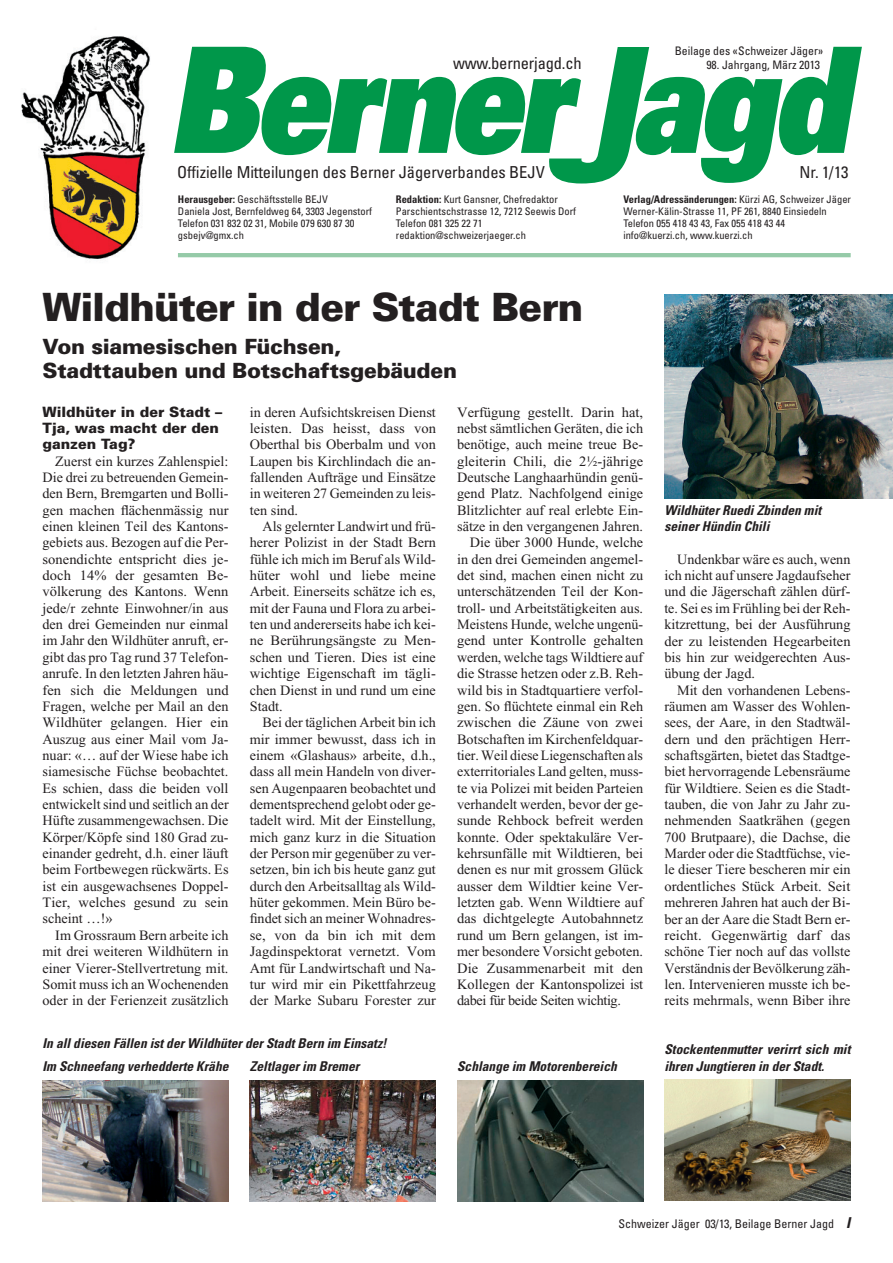
<style>
.page{position:relative;width:893px;height:1263px;background:#fff}
.page>*{position:absolute;margin:0;border:0;box-sizing:border-box;transform-origin:0 0}
.t1{font:italic 900 147px "Univers";color:#00974a;scale:.8 1}
.t2{font:900 39px "Univers";letter-spacing:-.025em;color:#231f20}
.t3{font:900 21px/24px "Univers";letter-spacing:-.01em;color:#231f20}
.t4{font:condensed 16.5px "Univers";letter-spacing:-.005em;color:#231f20}
.t5{font:14.25px/16.4px "Times New Roman";color:#231f20;text-align:justify}
.t6{font:900 14.25px/16.4px "Univers";color:#231f20}
.t7{font:14.25px "Times New Roman";letter-spacing:-.025em;color:#231f20}
.t8{font:italic 700 condensed 13.5px/16.4px "Univers";color:#231f20}
.t9{font:condensed 12px "Univers";color:#231f20}
.t10{font:condensed 11.7px "Univers";color:#231f20}
.t11{font:condensed 10.5px/12px "Univers";color:#231f20}
.s1{font-weight:700}
.s2{font-weight:700;font-style:italic;font-size:15px}
</style>
<div class="page">
<img style="left:21px;top:36px;width:129px;height:223px">
<svg style="left:178px;top:47px;width:673px;height:211px"></svg>
<hr style="left:178px;top:253px;width:673px;height:4px;background:#95caa8">
<img style="left:664px;top:294px;width:229px;height:204px">
<img style="left:43px;top:1080px;width:186px;height:121px">
<img style="left:250px;top:1080px;width:186px;height:121px">
<img style="left:457px;top:1080px;width:186px;height:121px">
<img style="left:664px;top:1080px;width:186px;height:120px">
<p class="t10" style="left:675px;top:44px;width:150px">Beilage des «Schweizer Jäger»</p>
<p class="t10" style="left:706px;top:57px;width:115px">98. Jahrgang, März 2013</p>
<h1 class="t1" style="left:168px;top:3px;width:869px">Berner agd</h1>
<p class="t4" style="left:453px;top:52px;width:130px">www.bernerjagd.ch</p>
<p class="t4" style="left:177px;top:162px;width:369px">Offizielle Mitteilungen des Berner Jägerverbandes BEJV</p>
<p class="t11" style="left:178px;top:193px;width:196px"><span class="s1">Herausgeber:</span> Geschäftsstelle BEJV<br>Daniela Jost, Bernfeldweg 64, 3303 Jegenstorf Telefon 031 832 02 31, Mobile 079 630 87 30 gsbejv@gmx.ch</p>
<p class="t11" style="left:396px;top:193px;width:182px"><span class="s1">Redaktion:</span> Kurt Gansner, Chefredaktor Parschientschstrasse 12, 7212 Seewis Dorf Telefon 081 325 22 71 redaktion@schweizerjaeger.ch</p>
<p class="t11" style="left:623px;top:193px;width:229px"><span class="s1">Verlag/Adressänderungen:</span> Kürzi AG, Schweizer Jäger Werner-Kälin-Strasse 11, PF 261, 8840 Einsiedeln Telefon 055 418 43 43, Fax 055 418 43 44 info@kuerzi.ch, www.kuerzi.ch</p>
<p class="t4" style="left:799px;top:162px;width:51px">Nr. 1/13</p>
<h2 class="t2" style="left:43px;top:283px;width:543px">Wildhüter in der Stadt Bern</h2>
<h3 class="t3" style="left:43px;top:334px;width:416px">Von siamesischen Füchsen,<br>Stadttauben und Botschaftsgebäuden</h3>
<p class="t6" style="left:43px;top:403px;width:181px">Wildhüter in der Stadt –<br>Tja, was macht der den ganzen Tag?</p>
<p class="t5" style="left:43px;top:453px;width:188px;text-indent:13px">Zuerst ein kurzes Zahlenspiel:<br>Die drei zu betreuenden Gemein&shy;den Bern, Bremgarten und Bolli&shy;gen machen flächenmässig nur einen kleinen Teil des Kantons&shy;gebiets aus. Bezogen auf die Per&shy;sonendichte entspricht dies je&shy;doch 14% der gesamten Be&shy;völkerung des Kantons. Wenn jede/r zehnte Einwohner/in aus den drei Gemeinden nur einmal im Jahr den Wildhüter anruft, er&shy;gibt das pro Tag rund 37 Telefon&shy;anrufe. In den letzten Jahren häu&shy;fen sich die Meldungen und Fragen, welche per Mail an den Wildhüter gelangen. Hier ein Auszug aus einer Mail vom Ja&shy;nuar: «… auf der Wiese habe ich siamesische Füchse beobachtet.<br>Es schien, dass die beiden voll entwickelt sind und seitlich an der Hüfte zusammengewachsen. Die Körper/Köpfe sind 180 Grad zu&shy;einander gedreht, d.h. einer läuft beim Fortbewegen rückwärts. Es ist ein ausgewachsenes Doppel-Tier, welches gesund zu sein scheint …!»</p>
<p class="t5" style="left:43px;top:927px;width:188px;text-indent:13px">Im Grossraum Bern arbeite ich mit drei weiteren Wildhütern in einer Vierer-Stellvertretung mit.<br>Somit muss ich an Wochenenden oder in der Ferienzeit zusätzlich</p>
<p class="t5" style="left:457px;top:404px;width:188px">Verfügung gestellt. Darin hat,</p>
<p class="t5" style="left:457px;top:420px;width:188px">nebst sämtlichen Geräten, die ich</p>
<p class="t5" style="left:457px;top:436px;width:188px">benötige, auch meine treue Be-</p>
<p class="t5" style="left:457px;top:453px;width:188px">gleiterin Chili, die 2½-jährige</p>
<p class="t5" style="left:457px;top:469px;width:188px">Deutsche Langhaarhündin genü-</p>
<p class="t5" style="left:457px;top:485px;width:187px">gend Platz. Nachfolgend einige</p>
<p class="t5" style="left:457px;top:502px;width:188px">Blitzlichter auf real erlebte Ein-</p>
<p class="t5" style="left:457px;top:518px;width:188px">sätze in den vergangenen Jahren.</p>
<p class="t5" style="left:470px;top:534px;width:175px">Die über 3000 Hunde, welche</p>
<p class="t5" style="left:457px;top:551px;width:188px">in den drei Gemeinden angemel-</p>
<p class="t5" style="left:457px;top:567px;width:188px">det sind, machen einen nicht zu</p>
<p class="t5" style="left:457px;top:583px;width:188px">unterschätzenden Teil der Kon-</p>
<p class="t5" style="left:457px;top:600px;width:188px">troll- und Arbeitstätigkeiten aus.</p>
<p class="t5" style="left:457px;top:616px;width:188px">Meistens Hunde, welche ungenü-</p>
<p class="t5" style="left:457px;top:633px;width:188px">gend unter Kontrolle gehalten</p>
<p class="t5" style="left:457px;top:649px;width:187px">werden, welche tags Wildtiere auf</p>
<p class="t5" style="left:457px;top:665px;width:188px">die Strasse hetzen oder z.B. Reh-</p>
<p class="t5" style="left:457px;top:682px;width:188px">wild bis in Stadtquartiere verfol-</p>
<p class="t5" style="left:457px;top:698px;width:188px">gen. So flüchtete einmal ein Reh</p>
<p class="t5" style="left:457px;top:714px;width:187px">zwischen die Zäune von zwei</p>
<p class="t5" style="left:457px;top:731px;width:188px">Botschaften im Kirchenfeldquar-</p>
<p class="t5" style="left:457px;top:747px;width:187px">tier. Weil diese Liegenschaften als</p>
<p class="t5" style="left:457px;top:763px;width:188px">exterritoriales Land gelten, muss-</p>
<p class="t5" style="left:457px;top:780px;width:188px">te via Polizei mit beiden Parteien</p>
<p class="t5" style="left:457px;top:796px;width:188px">verhandelt werden, bevor der ge-</p>
<p class="t5" style="left:457px;top:812px;width:188px">sunde Rehbock befreit werden</p>
<p class="t5" style="left:457px;top:829px;width:188px">konnte. Oder spektakuläre Ver-</p>
<p class="t5" style="left:457px;top:845px;width:188px">kehrsunfälle mit Wildtieren, bei</p>
<p class="t5" style="left:457px;top:861px;width:188px">denen es nur mit grossem Glück</p>
<p class="t5" style="left:457px;top:878px;width:188px">ausser dem Wildtier keine Ver-</p>
<p class="t5" style="left:457px;top:894px;width:188px">letzten gab. Wenn Wildtiere auf</p>
<p class="t5" style="left:457px;top:910px;width:188px">das dichtgelegte Autobahnnetz</p>
<p class="t5" style="left:457px;top:927px;width:188px">rund um Bern gelangen, ist im-</p>
<p class="t5" style="left:457px;top:943px;width:188px">mer besondere Vorsicht geboten.</p>
<p class="t5" style="left:457px;top:960px;width:188px">Die Zusammenarbeit mit den</p>
<p class="t5" style="left:457px;top:976px;width:188px">Kollegen der Kantonspolizei ist</p>
<p class="t7" style="left:457px;top:993px;width:165px">dabei für beide Seiten wichtig.</p>
<p class="t5" style="left:250px;top:404px;width:188px">in deren Aufsichtskreisen Dienst leisten. Das heisst, dass von Oberthal bis Oberbalm und von Laupen bis Kirchlindach die an&shy;fallenden Aufträge und Einsätze in weiteren 27 Gemeinden zu leis&shy;ten sind.</p>
<p class="t5" style="left:250px;top:518px;width:188px;text-indent:13px">Als gelernter Landwirt und frü&shy;herer Polizist in der Stadt Bern fühle ich mich im Beruf als Wild&shy;hüter wohl und liebe meine Arbeit. Einerseits schätze ich es, mit der Fauna und Flora zu arbei&shy;ten und andererseits habe ich kei&shy;ne Berührungsängste zu Men&shy;schen und Tieren. Dies ist eine wichtige Eigenschaft im tägli&shy;chen Dienst in und rund um eine Stadt.</p>
<p class="t5" style="left:250px;top:714px;width:188px;text-indent:13px">Bei der täglichen Arbeit bin ich mir immer bewusst, dass ich in einem «Glashaus» arbeite, d.h., dass all mein Handeln von diver&shy;sen Augenpaaren beobachtet und dementsprechend gelobt oder ge&shy;tadelt wird. Mit der Einstellung, mich ganz kurz in die Situation der Person mir gegenüber zu ver&shy;setzen, bin ich bis heute ganz gut durch den Arbeitsalltag als Wild&shy;hüter gekommen. Mein Büro be&shy;findet sich an meiner Wohnadres&shy;se, von da bin ich mit dem Jagdinspektorat vernetzt. Vom Amt für Landwirtschaft und Na&shy;tur wird mir ein Pikettfahrzeug der Marke Subaru Forester zur</p>
<p class="t8" style="left:43px;top:1035px;width:346px">In all diesen Fällen ist der Wildhüter der Stadt Bern im Einsatz!</p>
<p class="t8" style="left:664px;top:502px;width:158px">Wildhüter Ruedi Zbinden mit seiner Hündin Chili</p>
<p class="t5" style="left:664px;top:551px;width:188px;text-indent:13px">Undenkbar wäre es auch, wenn ich nicht auf unsere Jagdaufseher und die Jägerschaft zählen dürf&shy;te. Sei es im Frühling bei der Reh&shy;kitzrettung, bei der Ausführung der zu leistenden Hegearbeiten bis hin zur weidgerechten Aus&shy;übung der Jagd.</p>
<p class="t5" style="left:664px;top:682px;width:188px;text-indent:13px">Mit den vorhandenen Lebens&shy;räumen am Wasser des Wohlen&shy;sees, der Aare, in den Stadtwäl&shy;dern und den prächtigen Herr&shy;schaftsgärten, bietet das Stadtge&shy;biet hervorragende Lebensräume für Wildtiere. Seien es die Stadt&shy;tauben, die von Jahr zu Jahr zu&shy;nehmenden Saatkrähen (gegen 700 Brutpaare), die Dachse, die Marder oder die Stadtfüchse, vie&shy;le dieser Tiere bescheren mir ein ordentliches Stück Arbeit. Seit mehreren Jahren hat auch der Bi&shy;ber an der Aare die Stadt Bern er&shy;reicht. Gegenwärtig darf das schöne Tier noch auf das vollste Verständnis der Bevölkerung zäh&shy;len. Intervenieren musste ich be&shy;reits mehrmals, wenn Biber ihre</p>
<p class="t8" style="left:664px;top:1041px;width:188px">Stockentenmutter verirrt sich mit</p>
<p class="t8" style="left:43px;top:1057px;width:187px">Im Schneefang verhedderte Krähe</p>
<p class="t8" style="left:250px;top:1057px;width:111px">Zeltlager im Bremer</p>
<p class="t8" style="left:457px;top:1057px;width:161px">Schlange im Motorenbereich</p>
<p class="t8" style="left:664px;top:1057px;width:161px">ihren Jungtieren in der Stadt.</p>
<p class="t9" style="left:618px;top:1216px;width:234px">Schweizer Jäger 03/13, Beilage Berner Jagd <span class="s2">I</span></p>
</div>
